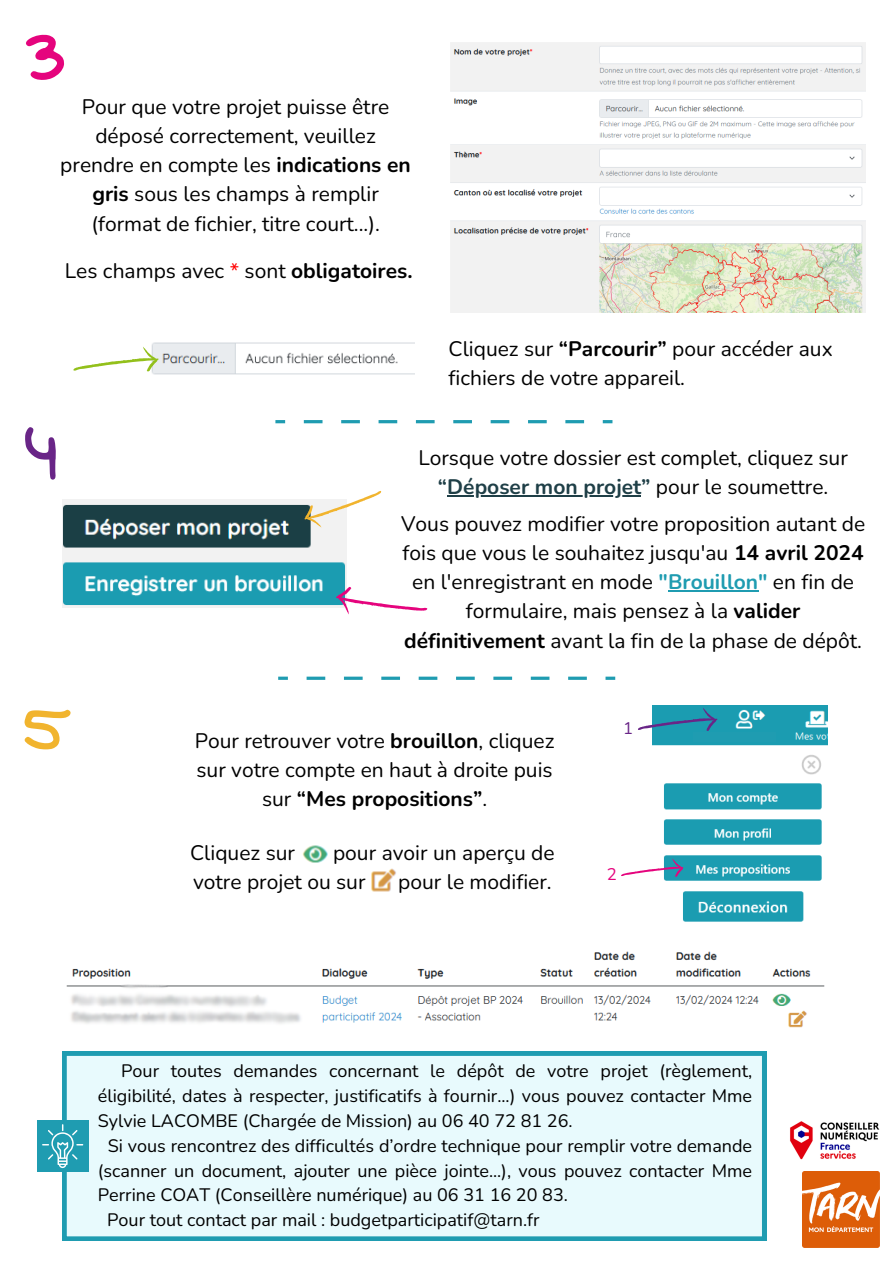
<style>
.page{position:relative;width:893px;height:1264px;background:#fff}
.page>*{position:absolute;margin:0;border:0;box-sizing:border-box;transform-origin:0 0}
.t1{font:60px "Miri";color:#e5047d}
.t2{font:52.5px "Miri";color:#692587}
.t3{font:52.5px "Miri";color:#f1b42e}
.t4{font:21px/29.2px "Nunito";color:#000;text-align:center}
.t5{font:18px/24.8px "Nunito";color:#000;text-align:justify}
.t6{font:16.8px "Nunito";color:#692587}
.t7{font:16.8px "Nunito";color:#e5047d}
.s1{font-weight:700}
.s2{color:#f00}
.s3{font-weight:700;color:#1f3f47}
.s4{font-weight:700;color:#1f9cb1}
</style>
<div class="page">
<img style="left:450px;top:42px;width:415px;height:271px">
<div style="left:62px;top:1051px;width:704px;height:189px;background:#e8fafd"></div>
<svg style="left:37px;top:1120px;width:51px;height:51px;background:#37a6b9"></svg>
<svg style="left:275px;top:420px;width:337px;height:3px"></svg>
<img style="left:152px;top:342px;width:263px;height:33px">
<svg style="left:73px;top:344px;width:87px;height:29px"></svg>
<img style="left:66px;top:951px;width:759px;height:77px">
<svg style="left:278px;top:676px;width:337px;height:4px"></svg>
<img style="left:302px;top:845px;width:26px;height:18px">
<img style="left:371px;top:868px;width:25px;height:24px">
<img style="left:652px;top:705px;width:175px;height:217px">
<div style="left:693px;top:732px;width:82px;height:10px;background:#1f9cb1"></div>
<svg style="left:638px;top:705px;width:81px;height:27px"></svg>
<svg style="left:621px;top:856px;width:63px;height:21px"></svg>
<img style="left:802px;top:1171px;width:77px;height:76px">
<img style="left:790px;top:1121px;width:90px;height:39px">
<img style="left:63px;top:499px;width:283px;height:108px">
<svg style="left:335px;top:585px;width:93px;height:30px"></svg>
<svg style="left:300px;top:491px;width:82px;height:41px"></svg>
<hr style="left:668px;top:590px;width:90px;height:1px;background:#1f9cb1">
<hr style="left:447px;top:495px;width:194px;height:1px;background:#1f3f47">
<h1 class="t1" style="left:25px;top:20px;width:42px">3</h1>
<p class="t4" style="left:60px;top:92px;width:352px">Pour que votre projet puisse être déposé correctement, veuillez prendre en compte les <span class="s1">indications en gris</span> sous les champs à remplir (format de fichier, titre court...).</p>
<p class="t4" style="left:65px;top:256px;width:349px">Les champs avec <span class="s2">*</span> sont <span class="s1">obligatoires.</span></p>
<h1 class="t2" style="left:25px;top:421px;width:34px">4</h1>
<p class="t4" style="left:448px;top:334px;width:385px;text-align:left">Cliquez sur <span class="s1">“Parcourir”</span> pour accéder aux fichiers de votre appareil.</p>
<p class="t4" style="left:418px;top:443px;width:431px">Lorsque votre dossier est complet, cliquez sur <span class="s3">“Déposer mon projet”</span> pour le soumettre.</p>
<p class="t4" style="left:401px;top:509px;width:465px">Vous pouvez modifier votre proposition autant de fois que vous le souhaitez jusqu'au <span class="s1">14 avril 2024 </span>en l'enregistrant en mode <span class="s4">"Brouillon"</span> en fin de formulaire, mais pensez à la <span class="s1">valider définitivement</span> avant la fin de la phase de dépôt.</p>
<p class="t3" style="left:24px;top:696px;width:49px">5</p>
<p class="t4" style="left:195px;top:726px;width:361px">Pour retrouver votre <span class="s1">brouillon</span>, cliquez sur votre compte en haut à droite puis sur <span class="s1">“Mes propositions”</span>.</p>
<p class="t4" style="left:190px;top:838px;width:106px">Cliquez sur</p>
<p class="t4" style="left:193px;top:838px;width:363px;text-align:left;text-indent:140px">pour avoir un aperçu de votre projet ou sur</p>
<p class="t4" style="left:398px;top:867px;width:155px">pour le modifier.</p>
<p class="t6" style="left:623px;top:716px;width:12px">1</p>
<p class="t7" style="left:606px;top:863px;width:12px">2</p>
<p class="t5" style="left:98px;top:1059px;width:655px;text-indent:23px">Pour toutes demandes concernant le dépôt de votre projet (règlement, éligibilité, dates à respecter, justificatifs à fournir...) vous pouvez contacter Mme Sylvie LACOMBE (Chargée de Mission) au 06 40 72 81 26.</p>
<h1 class="t5" style="left:98px;top:1133px;width:655px;text-indent:10px">Si vous rencontrez des difficultés d’ordre technique pour remplir votre demande (scanner un document, ajouter une pièce jointe...), vous pouvez contacter Mme Perrine COAT (Conseillère numérique) au 06 31 16 20 83.</h1>
<p class="t5" style="left:107px;top:1207px;width:434px">Pour tout contact par mail : budgetparticipatif@tarn.fr</p>
</div>
